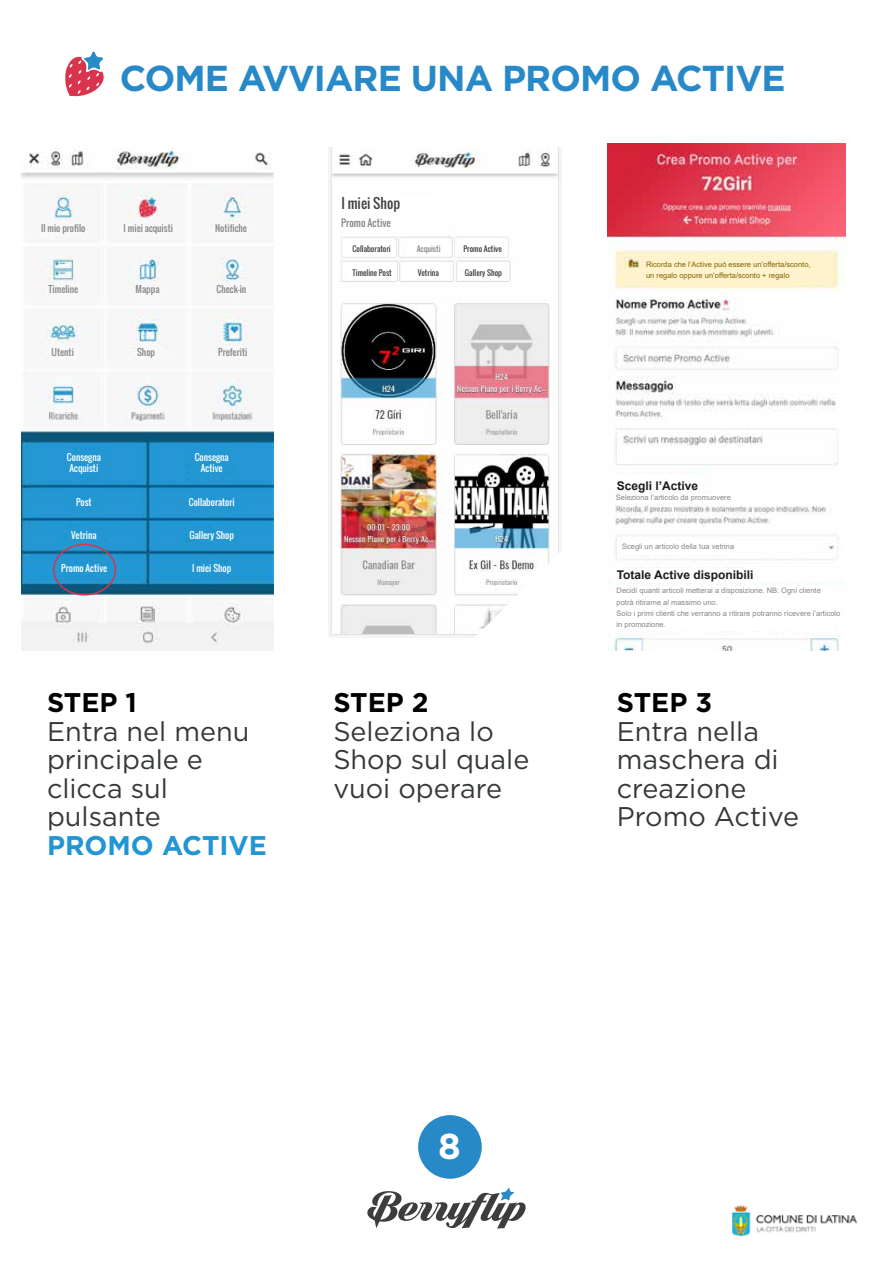
<style>
.page{position:relative;width:893px;height:1263px;background:#fff}
.page>*{position:absolute;margin:0;border:0;box-sizing:border-box;transform-origin:0 0}
.t1{font:700 36px "Gotham";letter-spacing:-.025em;color:#2789c7}
.t2{font:700 36px "Gotham";color:#fff}
.t3{font:27px/28.5px "Gotham";color:#353839}
.t4{font:700 27px "Gotham";color:#000}
.t5{font:700 27px "Gotham";color:#2295d3}
.t6{font:13.5px "Oswald";color:#434342}
.t7{font:700 12px "Arial";color:#1d1d1b}
.t8{font:9.75px "Oswald";color:#878787}
.t9{font:9px/10.8px "Oswald";color:#fff}
.t10{font:9px "Oswald";color:#878787}
.t11{font:7.5px/11.2px "Arial";color:#878787}
.t12{font:7.5px/11.2px "Arial";color:#856404}
.t13{font:7.5px "Oswald";color:#40403f}
.t14{font:7.5px "Oswald";color:#878787}
</style>
<div class="page">
<div style="left:418px;top:1115px;width:64px;height:64px;background:#2789c7;border-radius:50%"></div>
<svg style="left:367px;top:1188px;width:159px;height:41px"></svg>
<svg style="left:65px;top:52px;width:39px;height:44px"></svg>
<img style="left:732px;top:1205px;width:125px;height:32px">
<img style="left:328px;top:147px;width:233px;height:489px">
<div style="left:339px;top:194px;width:90px;height:20px;background:#fff"></div>
<div style="left:408px;top:239px;width:39px;height:17px;background:#fff"></div>
<div style="left:462px;top:239px;width:39px;height:17px;background:#fff"></div>
<div style="left:465px;top:263px;width:39px;height:17px;background:#fff"></div>
<div style="left:407px;top:263px;width:38px;height:17px;background:#fff"></div>
<div style="left:340px;top:217px;width:92px;height:13px;background:#fff"></div>
<div style="left:347px;top:242px;width:49px;height:14px;background:#fff"></div>
<div style="left:348px;top:267px;width:48px;height:13px;background:#fff"></div>
<img style="left:21px;top:147px;width:252px;height:503px">
<div style="left:39px;top:221px;width:48px;height:15px;background:#f8f8f8"></div>
<div style="left:126px;top:221px;width:42px;height:16px;background:#f8f8f8"></div>
<div style="left:214px;top:224px;width:40px;height:11px;background:#f8f8f8"></div>
<div style="left:49px;top:283px;width:33px;height:16px;background:#f8f8f8"></div>
<div style="left:135px;top:285px;width:30px;height:14px;background:#f8f8f8"></div>
<div style="left:212px;top:283px;width:39px;height:16px;background:#f8f8f8"></div>
<div style="left:48px;top:345px;width:30px;height:17px;background:#f8f8f8"></div>
<div style="left:130px;top:349px;width:42px;height:13px;background:#f8f8f8"></div>
<div style="left:211px;top:348px;width:39px;height:14px;background:#f8f8f8"></div>
<div style="left:73px;top:451px;width:25px;height:25px;background:#2397d2"></div>
<div style="left:191px;top:448px;width:40px;height:27px;background:#2397d2"></div>
<div style="left:66px;top:527px;width:38px;height:16px;background:#2397d2"></div>
<div style="left:191px;top:528px;width:45px;height:13px;background:#2397d2"></div>
<div style="left:191px;top:564px;width:40px;height:11px;background:#2397d2"></div>
<div style="left:66px;top:494px;width:38px;height:16px;background:#2397d2"></div>
<div style="left:191px;top:495px;width:45px;height:13px;background:#2397d2"></div>
<div style="left:65px;top:564px;width:40px;height:11px;background:#2397d2"></div>
<div style="left:53px;top:544px;width:63px;height:51px;border:2px solid #d9334d;border-radius:50%"></div>
<svg style="left:467px;top:545px;width:94px;height:91px"></svg>
<img style="left:607px;top:143px;width:239px;height:425px">
<img style="left:607px;top:582px;width:239px;height:68px">
<div style="left:615px;top:474px;width:86px;height:15px;background:#fff"></div>
<div style="left:615px;top:494px;width:102px;height:9px;background:#fff"></div>
<div style="left:623px;top:539px;width:112px;height:15px;background:#fff"></div>
<div style="left:615px;top:586px;width:219px;height:44px;background:#fff"></div>
<div style="left:639px;top:258px;width:194px;height:23px;background:#fff3cd"></div>
<h1 class="t1" style="left:120px;top:55px;width:667px">COME AVVIARE UNA PROMO ACTIVE</h1>
<p class="t10" style="left:41px;top:221px;width:46px">Il mio profilo</p>
<p class="t10" style="left:124px;top:221px;width:51px">I miei acquisti</p>
<p class="t10" style="left:215px;top:221px;width:33px">Notifiche</p>
<p class="t10" style="left:49px;top:283px;width:31px">Timeline</p>
<p class="t10" style="left:136px;top:283px;width:26px">Mappa</p>
<p class="t10" style="left:217px;top:283px;width:31px">Check-in</p>
<p class="t10" style="left:52px;top:346px;width:24px">Utenti</p>
<p class="t10" style="left:137px;top:346px;width:19px">Shop</p>
<p class="t10" style="left:218px;top:346px;width:31px">Preferiti</p>
<p class="t9" style="left:67px;top:452px;width:35px">Consegna<br>Acquisti</p>
<p class="t9" style="left:195px;top:452px;width:35px;text-align:center">Consegna<br>Active</p>
<p class="t9" style="left:76px;top:497px;width:17px">Post</p>
<p class="t9" style="left:189px;top:497px;width:47px">Collaboratori</p>
<p class="t9" style="left:71px;top:530px;width:27px">Vetrina</p>
<p class="t9" style="left:189px;top:530px;width:46px">Gallery Shop</p>
<p class="t9" style="left:61px;top:563px;width:48px">Promo Active</p>
<p class="t9" style="left:192px;top:563px;width:41px">I miei Shop</p>
<h2 class="t4" style="left:47px;top:685px;width:91px">STEP 1</h2>
<h2 class="t3" style="left:47px;top:716px;width:204px">Entra nel menu principale e clicca sul pulsante</h2>
<h2 class="t5" style="left:47px;top:827px;width:221px">PROMO ACTIVE</h2>
<h3 class="t6" style="left:341px;top:193px;width:60px">I miei Shop</h3>
<h3 class="t8" style="left:341px;top:215px;width:51px">Promo Active</h3>
<p class="t13" style="left:353px;top:243px;width:40px">Collaboratori</p>
<p class="t14" style="left:417px;top:243px;width:25px">Acquisti</p>
<p class="t13" style="left:463px;top:243px;width:40px">Promo Active</p>
<p class="t13" style="left:353px;top:267px;width:41px">Timeline Post</p>
<p class="t13" style="left:418px;top:267px;width:23px">Vetrina</p>
<p class="t13" style="left:465px;top:267px;width:39px">Gallery Shop</p>
<h2 class="t4" style="left:333px;top:685px;width:97px">STEP 2</h2>
<h2 class="t3" style="left:333px;top:716px;width:197px">Seleziona lo<br>Shop sul quale vuoi operare</h2>
<p class="t12" style="left:646px;top:259px;width:166px">Ricorda che l’Active può essere un’offerta/sconto, un regalo oppure un’offerta/sconto + regalo</p>
<h3 class="t7" style="left:617px;top:478px;width:83px">Scegli l’Active</h3>
<p class="t11" style="left:616px;top:492px;width:117px">Seleziona l’articolo da promuovere</p>
<p class="t11" style="left:622px;top:540px;width:114px">Scegli un articolo della tua vetrina</p>
<h3 class="t7" style="left:617px;top:566px;width:138px">Totale Active disponibili</h3>
<p class="t11" style="left:617px;top:585px;width:225px">Decidi quanti articoli metterai a disposizione. NB: Ogni cliente<br>potrà ritirarne al massimo uno.<br>Solo i primi clienti che verranno a ritirare potranno ricevere l’articolo in promozione.</p>
<h2 class="t4" style="left:617px;top:685px;width:97px">STEP 3</h2>
<h2 class="t3" style="left:617px;top:716px;width:184px">Entra nella maschera di creazione<br>Promo Active</h2>
<h1 class="t2" style="left:438px;top:1122px;width:24px">8</h1>
</div>
